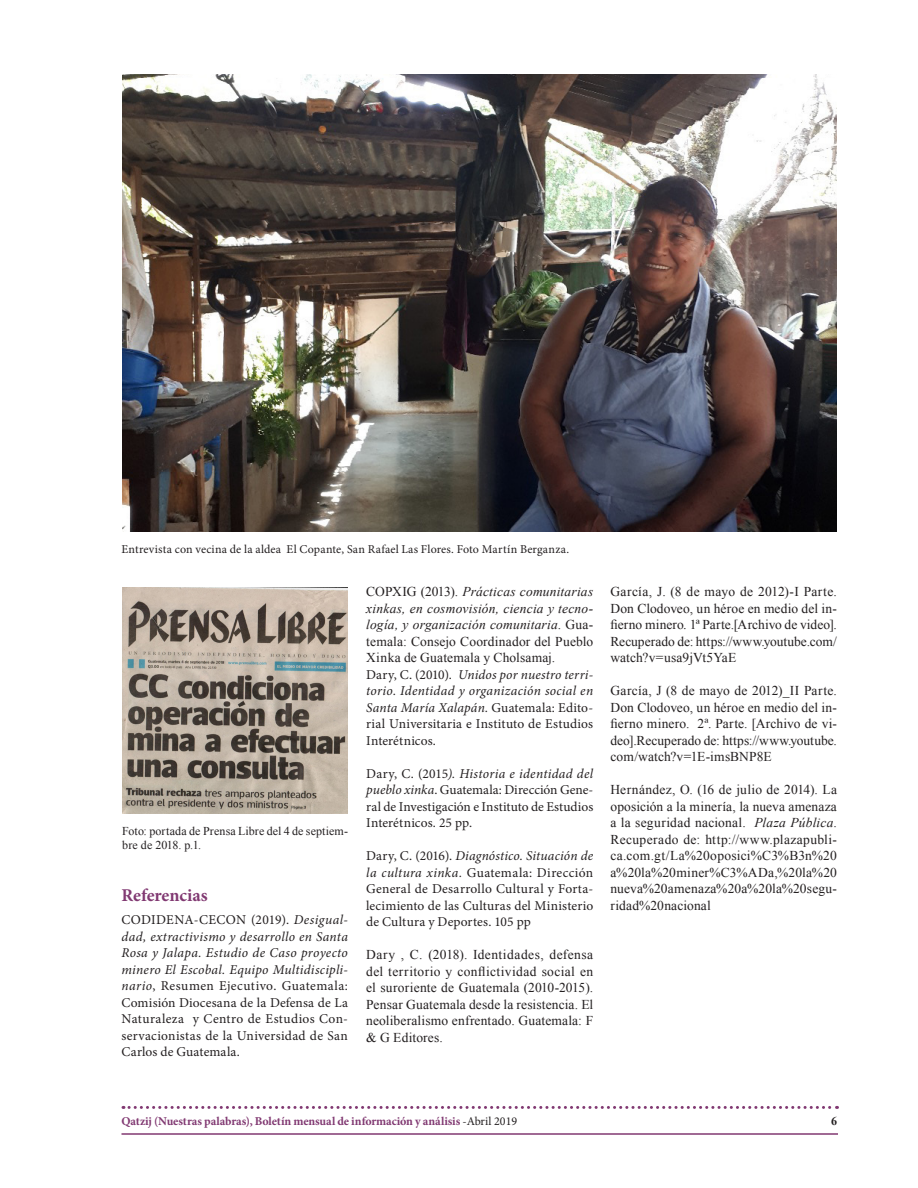
<style>
.page{position:relative;width:918px;height:1188px;background:#fff}
.page>*{position:absolute;margin:0;border:0;box-sizing:border-box;transform-origin:0 0}
.Subtitulos{font:700 18px "Minion Pro";letter-spacing:-.005em;color:#813972}
.Cuertpo_de_Texto{font:13.5px/16.5px "Times New Roman";letter-spacing:.005em;color:#231f20;text-align:justify}
.Cuertpo_de_Texto-2{font:13.5px/16.5px "Minion Pro";letter-spacing:.01em;color:#231f20;text-align:justify}
.Cuertpo_de_Texto-3{font:italic 13.5px/16.5px "Times New Roman";letter-spacing:.01em;color:#231f20;text-align:justify}
.Pie_de_foto{font:12px "Minion Pro";letter-spacing:.015em;color:#231f20}
.t1{font:700 12px "Minion Pro";letter-spacing:-.005em;color:#813972}
.Pie_de_foto-2{font:12px/14.4px "Times New Roman";letter-spacing:.01em;color:#231f20}
.t2{font:700 12px "Times New Roman";color:#231f20}
.s1{font-style:italic}
.s2{font-style:normal}
.s3{font-weight:400;color:#231f20}
</style>
<div class="page">
<svg style="left:123px;top:1106px;width:715px;height:3px"></svg>
<hr style="left:122px;top:1133px;width:716px;height:2px;background:#813972">
<img style="left:122px;top:588px;width:226px;height:225px">
<img style="left:122px;top:74px;width:715px;height:458px">
<p class="Pie_de_foto" style="left:122px;top:541px;width:449px">Entrevista con vecina de la aldea El Copante, San Rafael Las Flores. Foto Martín Berganza.</p>
<p class="Pie_de_foto-2" style="left:122px;top:823px;width:227px">Foto: portada de Prensa Libre del 4 de septiem&shy;bre de 2018. p.1.</p>
<p class="Subtitulos" style="left:122px;top:882px;width:88px">Referencias</p>
<p class="Cuertpo_de_Texto-2" style="left:122px;top:912px;width:228px">CODIDENA-CECON (2019). <span class="s1">Desigual&shy;dad, extractivismo y desarrollo en Santa Rosa y Jalapa. Estudio de Caso proyecto minero El Escobal. Equipo Multidiscipli&shy;nario</span>, Resumen Ejecutivo. Guatemala:<br>Comisión Diocesana de la Defensa de La Naturaleza y Centro de Estudios Con&shy;servacionistas de la Universidad de San Carlos de Guatemala.</p>
<p class="Cuertpo_de_Texto-3" style="left:366px;top:583px;width:228px"><span class="s2">COPXIG (2013).</span> Prácticas comunitarias xinkas, en cosmovisión, ciencia y tecno&shy;logía, y organización comunitaria<span class="s2">. Gua&shy;temala: Consejo Coordinador del Pueblo Xinka de Guatemala y Cholsamaj.</span></p>
<p class="Cuertpo_de_Texto-2" style="left:366px;top:666px;width:228px">Dary, C. (2010). <span class="s1">Unidos por nuestro terri&shy;torio. Identidad y organización social en Santa María Xalapán.</span> Guatemala: Edito&shy;rial Universitaria e Instituto de Estudios Interétnicos.</p>
<p class="Cuertpo_de_Texto-2" style="left:366px;top:765px;width:229px">Dary, C. (2015<span class="s1">). Historia e identidad del pueblo xinka</span>. Guatemala: Dirección Gene&shy;ral de Investigación e Instituto de Estudios Interétnicos. 25 pp.</p>
<p class="Cuertpo_de_Texto-2" style="left:366px;top:848px;width:228px">Dary, C. (2016). <span class="s1">Diagnóstico. Situación de la cultura xinka.</span> Guatemala: Dirección General de Desarrollo Cultural y Forta&shy;lecimiento de las Culturas del Ministerio de Cultura y Deportes. 105 pp</p>
<p class="Cuertpo_de_Texto" style="left:366px;top:946px;width:229px">Dary , C. (2018). Identidades, defensa del territorio y conflictividad social en el suroriente de Guatemala (2010-2015).<br>Pensar Guatemala desde la resistencia. El neoliberalismo enfrentado. Guatemala: F &amp; G Editores.</p>
<p class="Cuertpo_de_Texto" style="left:610px;top:583px;width:228px">García, J. (8 de mayo de 2012)-I Parte.<br>Don Clodoveo, un héroe en medio del in&shy;fierno minero<span class="s1">.</span> 1ª Parte.[Archivo de video].<br>Recuperado de: https://www.youtube.com/ watch?v=usa9jVt5YaE</p>
<p class="Cuertpo_de_Texto" style="left:610px;top:682px;width:228px">García, J (8 de mayo de 2012)_II Parte.<br>Don Clodoveo, un héroe en medio del in&shy;fierno minero. 2ª. Parte. [Archivo de vi&shy;deo].Recuperado de: https://www.youtube. com/watch?v=1E-imsBNP8E</p>
<p class="Cuertpo_de_Texto" style="left:610px;top:781px;width:228px">Hernández, O. (16 de julio de 2014). La oposición a la minería, la nueva amenaza a la seguridad nacional. <span class="s1">Plaza Pública</span>.<br>Recuperado de: http://www.plazapubli&shy;ca.com.gt/La%20oposici%C3%B3n%20 a%20la%20miner%C3%ADa,%20la%20 nueva%20amenaza%20a%20la%20segu&shy;ridad%20nacional</p>
<p class="t1" style="left:122px;top:1113px;width:397px">Qatzij (Nuestras palabras), Boletín mensual de información y análisis <span class="s3">-Abril 2019</span></p>
<p class="t2" style="left:831px;top:1112px;width:7px">6</p>
</div>
